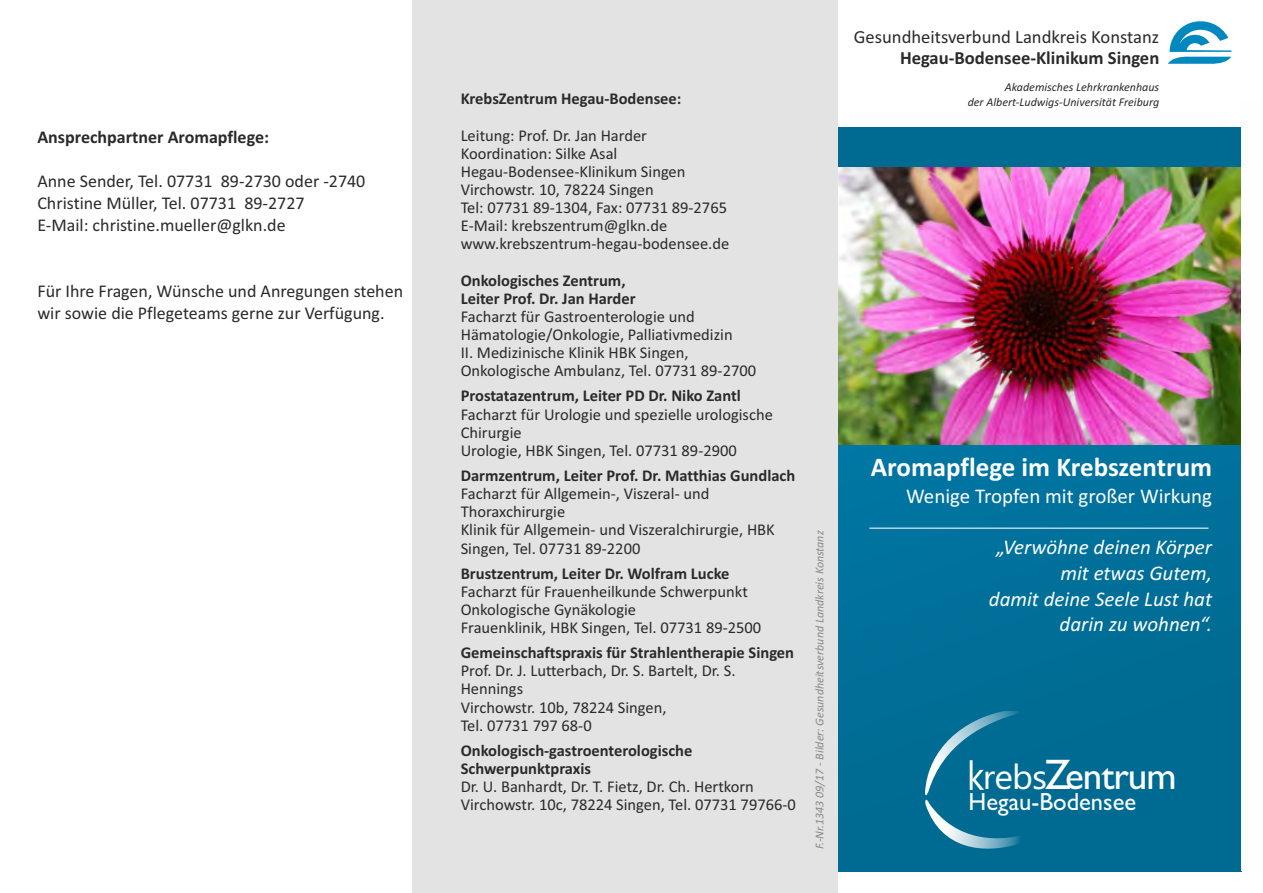
<style>
.page{position:relative;width:1263px;height:893px;background:#fff}
.page>*{position:absolute;margin:0;border:0;box-sizing:border-box;transform-origin:0 0}
.t1{font:39.15px "Gill Sans";letter-spacing:-.025em;color:#fefefe}
.t2{font:700 27px "Calibri";color:#fefefe}
.t3{font:24.9px "Gill Sans";color:#fefefe}
.t4{font:italic 21px/25.7px "Calibri";color:#fefefe;text-align:right}
.t5{font:21px "Calibri";color:#fefefe}
.t6{font:18.6px "Calibri";color:#2b2a29}
.t7{font:700 18.6px "Calibri";color:#2b2a29}
.t8{font:18px/21.9px "Calibri";color:#2b2a29}
.t9{font:700 18px "Calibri";color:#2b2a29}
.t10{font:16.5px/18.1px "Calibri";color:#2b2a29}
.t11{font:700 16.5px/18.1px "Calibri";color:#2b2a29}
.t12{font:italic 12px/14.7px "Calibri";color:#2b2a29;text-align:right}
.t13{font:italic 12px "Calibri";color:#898989}
.s1{font-family:"Gadugi";font-size:40.2px}
.s2{font-family:"Gadugi";font-size:34.5px}
.s3{font-size:42.75px}
</style>
<div class="page">
<div style="left:833px;top:184px;width:409px;height:688px;background:#006b92"></div>
<div style="left:814px;top:128px;width:428px;height:42px;background:#006b92"></div>
<hr style="left:869px;top:528px;width:339px;height:1px;background:#fefefe">
<svg style="left:1168px;top:21px;width:63px;height:43px"></svg>
<svg style="left:925px;top:711px;width:95px;height:138px"></svg>
<img style="left:838px;top:168px;width:404px;height:276px">
<div style="left:412px;top:0;width:426px;height:893px;background:#e3e3e3"></div>
<p class="t9" style="left:37px;top:130px;width:233px">Ansprechpartner Aromapflege:</p>
<p class="t8" style="left:37px;top:172px;width:329px">Anne Sender, Tel. 07731 89-2730 oder -2740<br>Christine Müller, Tel. 07731 89-2727<br>E-Mail: christine.mueller@glkn.de</p>
<p class="t8" style="left:37px;top:282px;width:367px">Für Ihre Fragen, Wünsche und Anregungen stehen wir sowie die Pflegeteams gerne zur Verfügung.</p>
<p class="t11" style="left:461px;top:91px;width:222px">KrebsZentrum Hegau-Bodensee:</p>
<p class="t10" style="left:461px;top:127px;width:270px">Leitung: Prof. Dr. Jan Harder<br>Koordination: Silke Asal<br>Hegau-Bodensee-Klinikum Singen<br>Virchowstr. 10, 78224 Singen<br>Tel: 07731 89-1304, Fax: 07731 89-2765<br>E-Mail: krebszentrum@glkn.de www.krebszentrum-hegau-bodensee.de</p>
<p class="t11" style="left:461px;top:272px;width:176px">Onkologisches Zentrum,<br>Leiter Prof. Dr. Jan Harder</p>
<p class="t10" style="left:461px;top:309px;width:297px">Facharzt für Gastroenterologie und Hämatologie/Onkologie, Palliativmedizin<br>II. Medizinische Klinik HBK Singen, Onkologische Ambulanz, Tel. 07731 89-2700</p>
<p class="t11" style="left:461px;top:388px;width:282px">Prostatazentrum, Leiter PD Dr. Niko Zantl</p>
<p class="t10" style="left:461px;top:406px;width:314px">Facharzt für Urologie und spezielle urologische<br>Chirurgie<br>Urologie, HBK Singen, Tel. 07731 89-2900</p>
<p class="t11" style="left:461px;top:468px;width:336px">Darmzentrum, Leiter Prof. Dr. Matthias Gundlach</p>
<p class="t10" style="left:461px;top:486px;width:316px">Facharzt für Allgemein-, Viszeral- und Thoraxchirurgie<br>Klinik für Allgemein- und Viszeralchirurgie, HBK Singen, Tel. 07731 89-2200</p>
<p class="t11" style="left:461px;top:565px;width:270px">Brustzentrum, Leiter Dr. Wolfram Lucke</p>
<p class="t10" style="left:461px;top:584px;width:302px">Facharzt für Frauenheilkunde Schwerpunkt<br>Onkologische Gynäkologie<br>Frauenklinik, HBK Singen, Tel. 07731 89-2500</p>
<p class="t11" style="left:461px;top:645px;width:335px">Gemeinschaftspraxis für Strahlentherapie Singen</p>
<p class="t10" style="left:461px;top:663px;width:276px">Prof. Dr. J. Lutterbach, Dr. S. Bartelt, Dr. S.<br>Hennings<br>Virchowstr. 10b, 78224 Singen,<br>Tel. 07731 797 68-0</p>
<p class="t11" style="left:461px;top:743px;width:233px">Onkologisch-gastroenterologische<br>Schwerpunktpraxis</p>
<p class="t10" style="left:461px;top:779px;width:337px">Dr. U. Banhardt, Dr. T. Fietz, Dr. Ch. Hertkorn<br>Virchowstr. 10c, 78224 Singen, Tel. 07731 79766-0</p>
<p class="t13" style="left:814px;top:849px;width:320px;rotate:-90deg">F.-Nr.1343 09/17 - Bilder: Gesundheitsverbund Landkreis Konstanz</p>
<p class="t6" style="left:854px;top:29px;width:307px">Gesundheitsverbund Landkreis Konstanz</p>
<p class="t7" style="left:900px;top:50px;width:261px">Hegau-Bodensee-Klinikum Singen</p>
<p class="t12" style="left:968px;top:81px;width:193px">Akademisches Lehrkrankenhaus<br>der Albert-Ludwigs-Universität Freiburg</p>
<h2 class="t2" style="left:871px;top:456px;width:343px">Aromapflege im Krebszentrum</h2>
<p class="t5" style="left:906px;top:487px;width:307px">Wenige Tropfen mit großer Wirkung</p>
<p class="t4" style="left:989px;top:536px;width:225px">„Verwöhne deinen Körper mit etwas Gutem,<br>damit deine Seele Lust hat darin zu wohnen“.</p>
<h1 class="t1" style="left:967px;top:762px;width:211px"><span class="s1">k</span><span class="s2">rebs</span><span class="s3">Z</span>entrum</h1>
<h3 class="t3" style="left:968px;top:793px;width:169px">Hegau-Bodensee</h3>
</div>
